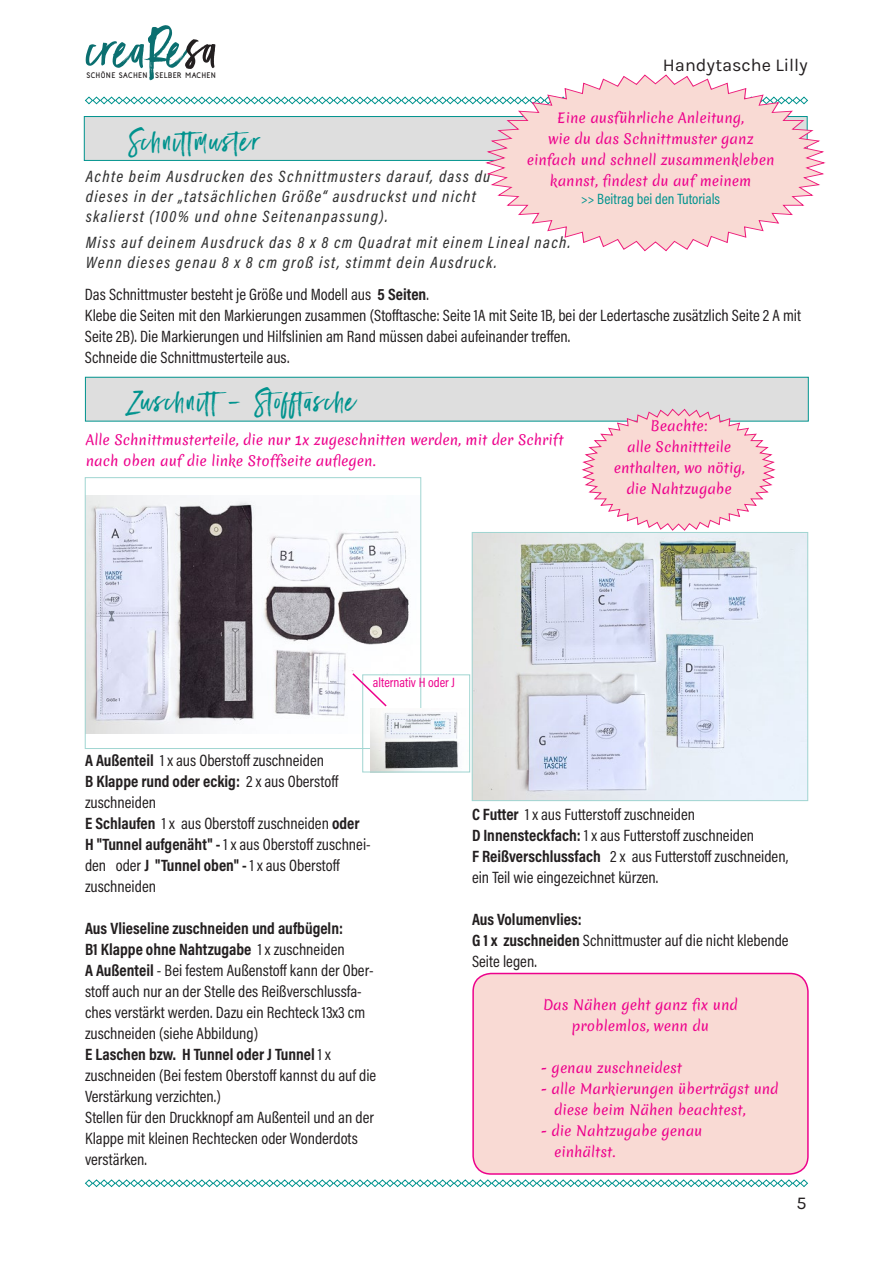
<style>
.page{position:relative;width:893px;height:1263px;background:#fff}
.page>*{position:absolute;margin:0;border:0;box-sizing:border-box;transform-origin:0 0}
.t1{font:51.45px "Black Diamond";color:#0b6f70}
.t2{font:27px "Black Diamond";letter-spacing:.08em;color:#00938e}
.t3{font:18px "Karla";color:#231f20}
.t4{font:16.5px/21px "Acumin Pro Cond";color:#231f20}
.t5{font:italic 500 16.5px/19.8px "Acumin Pro Cond";letter-spacing:.08em;color:#333}
.t6{font:15px "Acumin Pro Cond";color:#00938e}
.t7{font:13.5px/21px "Merienda Regular 0 wt";color:#ed028c;text-align:center}
.t8{font:13.5px "Acumin Pro Cond";color:#ed028c}
.t9{font:900 7.65px "Naive Line Sans Extra";color:#231f20}
.s1{color:#231f20}
.s2{font-weight:700}
</style>
<div class="page">
<svg style="left:85px;top:1179px;width:723px;height:8px"></svg>
<svg style="left:85px;top:96px;width:400px;height:9px"></svg>
<div style="left:84px;top:117px;width:723px;height:43px;background:#dedede"></div>
<div style="left:84px;top:116px;width:723px;height:45px;border:1px solid #00938e"></div>
<svg style="left:485px;top:74px;width:340px;height:177px"></svg>
<div style="left:85px;top:377px;width:723px;height:44px;background:#dedede"></div>
<div style="left:85px;top:377px;width:724px;height:44px;border:1px solid #00938e"></div>
<svg style="left:582px;top:409px;width:193px;height:121px"></svg>
<img style="left:87px;top:495px;width:332px;height:239px">
<div style="left:85px;top:477px;width:336px;height:272px;border:1px solid #a0d5d1"></div>
<img style="left:474px;top:534px;width:332px;height:265px">
<div style="left:472px;top:532px;width:336px;height:269px;border:1px solid #a0d5d1"></div>
<div style="left:473px;top:973px;width:335px;height:201px;background:#f9dad4;border-radius:18px"></div>
<div style="left:472px;top:973px;width:337px;height:202px;border:2px solid #ed028c;border-radius:18px"></div>
<img style="left:371px;top:708px;width:88px;height:62px">
<div style="left:363px;top:675px;width:107px;height:97px;border:1px solid #a0d5d1"></div>
<svg style="left:351px;top:672px;width:37px;height:36px"></svg>
<h1 class="t1" style="left:89px;top:16px;width:131px">creaRe<span class="s1">sa</span></h1>
<p class="t9" style="left:87px;top:71px;width:131px">SCHÖNE SACHEN SELBER MACHEN</p>
<p class="t3" style="left:663px;top:55px;width:146px">Handytasche Lilly</p>
<p class="t7" style="left:527px;top:107px;width:249px">Eine ausführliche Anleitung,<br>wie du das Schnittmuster ganz einfach und schnell zusammenkleben kannst, findest du auf meinem</p>
<p class="t6" style="left:581px;top:189px;width:140px">&gt;&gt; Beitrag bei den Tutorials</p>
<p class="t5" style="left:86px;top:232px;width:486px">Miss auf deinem Ausdruck das 8 x 8 cm Quadrat mit einem Lineal nach.<br>Wenn dieses genau 8 x 8 cm groß ist, stimmt dein Ausdruck.</p>
<p class="t4" style="left:85px;top:283px;width:718px">Das Schnittmuster besteht je Größe und Modell aus <span class="s2">5 Seiten</span>.<br>Klebe die Seiten mit den Markierungen zusammen (Stofftasche: Seite 1A mit Seite 1B, bei der Ledertasche zusätzlich Seite 2 A mit Seite 2B). Die Markierungen und Hilfslinien am Rand müssen dabei aufeinander treffen.<br>Schneide die Schnittmusterteile aus.</p>
<h2 class="t2" style="left:128px;top:384px;width:229px">Zuschnitt- Stofftasche</h2>
<h2 class="t2" style="left:127px;top:124px;width:135px">Schnittmuster</h2>
<p class="t5" style="left:86px;top:166px;width:406px">Achte beim Ausdrucken des Schnittmusters darauf, dass du dieses in der „tatsächlichen Größe“ ausdruckst und nicht skalierst (100% und ohne Seitenanpassung).</p>
<p class="t7" style="left:614px;top:416px;width:132px">Beachte:<br>alle Schnittteile enthalten, wo nötig, die Nahtzugabe</p>
<p class="t7" style="left:86px;top:430px;width:479px;text-align:left">Alle Schnittmusterteile, die nur 1x zugeschnitten werden, mit der Schrift nach oben auf die linke Stoffseite auflegen.</p>
<p class="t8" style="left:373px;top:674px;width:83px">alternativ H oder J</p>
<p class="t4" style="left:85px;top:749px;width:287px"><span class="s2">A Außenteil</span> 1 x aus Oberstoff zuschneiden<br><span class="s2">B Klappe rund oder eckig:</span> 2 x aus Oberstoff zuschneiden<br><span class="s2">E Schlaufen</span> 1 x aus Oberstoff zuschneiden <span class="s2">oder H "Tunnel aufgenäht" -</span> 1 x aus Oberstoff zuschnei&shy;den oder <span class="s2">J "Tunnel oben" -</span> 1 x aus Oberstoff zuschneiden</p>
<p class="t4" style="left:85px;top:917px;width:293px"><span class="s2">Aus Vlieseline zuschneiden und aufbügeln:<br>B1 Klappe ohne Nahtzugabe</span> 1 x zuschneiden<br><span class="s2">A Außenteil</span> - Bei festem Außenstoff kann der Ober&shy;stoff auch nur an der Stelle des Reißverschlussfa&shy;ches verstärkt werden. Dazu ein Rechteck 13x3 cm zuschneiden (siehe Abbildung)<br><span class="s2">E Laschen bzw. H Tunnel oder J Tunnel</span> 1 x zuschneiden (Bei festem Oberstoff kannst du auf die Verstärkung verzichten.)<br>Stellen für den Druckknopf am Außenteil und an der Klappe mit kleinen Rechtecken oder Wonderdots verstärken.</p>
<p class="t4" style="left:472px;top:803px;width:318px"><span class="s2">C Futter</span> 1 x aus Futterstoff zuschneiden<br><span class="s2">D Innensteckfach:</span> 1 x aus Futterstoff zuschneiden<br><span class="s2">F Reißverschlussfach</span> 2 x aus Futterstoff zuschneiden, ein Teil wie eingezeichnet kürzen.</p>
<p class="t4" style="left:472px;top:909px;width:318px"><span class="s2">Aus Volumenvlies:<br>G 1 x zuschneiden</span> Schnittmuster auf die nicht klebende<br>Seite legen.</p>
<p class="t7" style="left:543px;top:994px;width:196px">Das Nähen geht ganz fix und problemlos, wenn du</p>
<p class="t7" style="left:541px;top:1057px;width:143px">- genau zuschneidest</p>
<p class="t7" style="left:554px;top:1078px;width:226px;text-align:left;text-indent:-13px">- alle Markierungen überträgst und diese beim Nähen beachtest,</p>
<p class="t7" style="left:554px;top:1120px;width:150px;text-align:left;text-indent:-13px">- die Nahtzugabe genau einhältst.</p>
<p class="t3" style="left:796px;top:1193px;width:12px">5</p>
</div>
